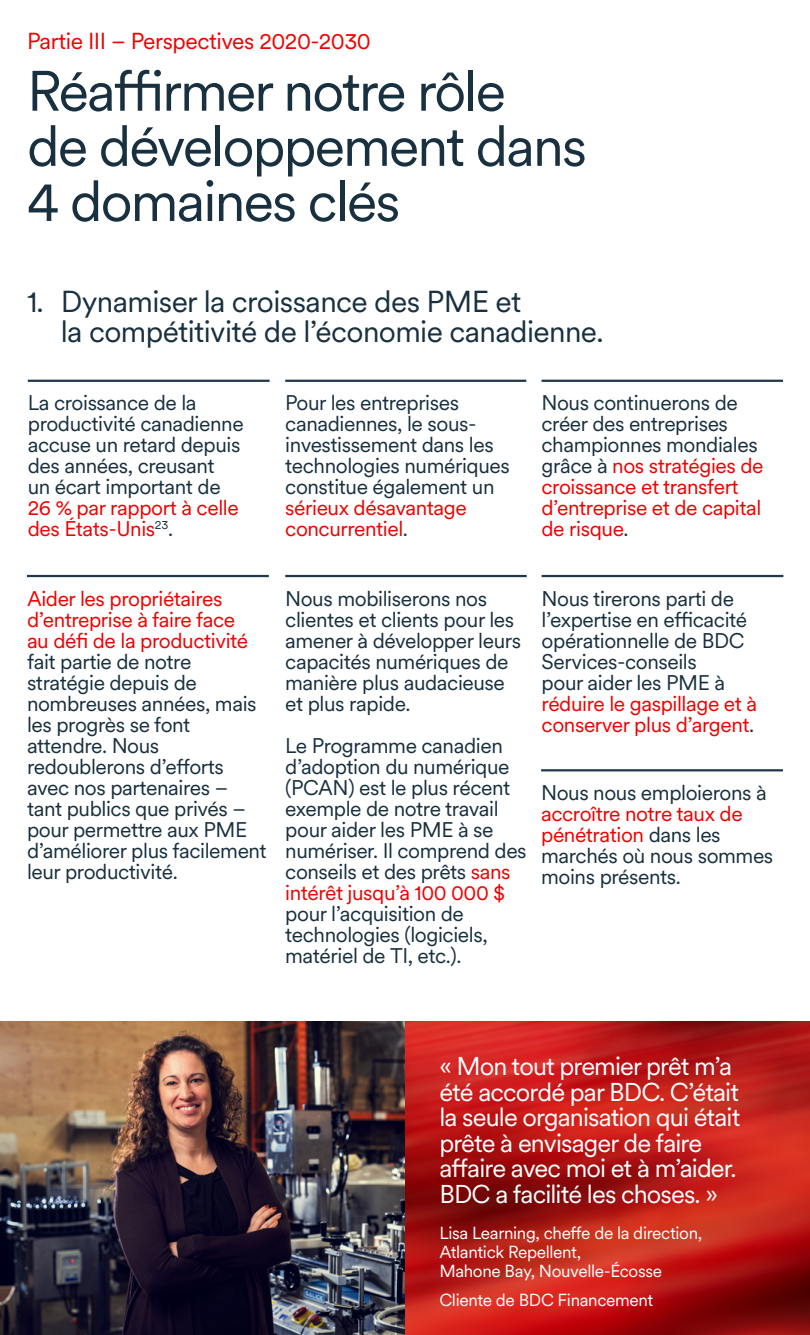
<style>
.page{position:relative;width:810px;height:1335px;background:#fff}
.page>*{position:absolute;margin:0;border:0;box-sizing:border-box;transform-origin:0 0}
.t1{font:56.25px/55.1px "Circular XX";letter-spacing:-.035em;color:#18303f}
.t2{font:30px/30px "Circular XX";letter-spacing:-.02em;color:#18303f}
.t3{font:25.5px/25.5px "Circular XX";letter-spacing:-.035em;color:#fff}
.t4{font:22.88px "Circular XX";letter-spacing:-.02em;color:#ee0202}
.t5{font:21px/21px "Circular XX";letter-spacing:-.02em;color:#18303f}
.t6{font:21px/21px "Circular XX";letter-spacing:-.02em;color:#ee0202}
.t7{font:17.25px/18.8px "Circular XX";letter-spacing:-.02em;color:#fff}
.s1{color:#18303f}
.s2{color:#ee0202}
</style>
<div class="page">
<hr style="left:28px;top:380px;width:242px;height:2px;background:#1f384b">
<hr style="left:285px;top:380px;width:241px;height:2px;background:#1f384b">
<hr style="left:27px;top:575px;width:242px;height:2px;background:#1f384b">
<hr style="left:285px;top:575px;width:242px;height:2px;background:#1f384b">
<hr style="left:542px;top:380px;width:241px;height:2px;background:#1f384b">
<hr style="left:542px;top:575px;width:241px;height:2px;background:#1f384b">
<hr style="left:541px;top:769px;width:242px;height:2px;background:#1f384b">
<img style="left:405px;top:1022px;width:405px;height:313px">
<img style="left:0;top:1022px;width:405px;height:313px">
<p class="t4" style="left:27px;top:26px;width:345px">Partie III – Perspectives 2020-2030</p>
<h1 class="t1" style="left:27px;top:61px;width:562px">Réaffirmer notre rôle<br>de développement dans<br>4 domaines clés</h1>
<h2 class="t2" style="left:61px;top:285px;width:545px;text-indent:-34px">1. Dynamiser la croissance des PME et<br>la compétitivité de l’économie canadienne.</h2>
<p class="t5" style="left:28px;top:392px;width:217px">La croissance de la productivité canadienne accuse un retard depuis des années, creusant<br>un écart important de</p>
<p class="t6" style="left:28px;top:497px;width:212px">26 % par rapport à celle des États-Unis<sup>23</sup><span class="s1">.</span></p>
<p class="t5" style="left:285px;top:392px;width:226px">Pour les entreprises canadiennes, le sous&shy;investissement dans les technologies numériques constitue également un</p>
<p class="t6" style="left:285px;top:497px;width:183px">sérieux désavantage concurrentiel<span class="s1">.</span></p>
<p class="t6" style="left:542px;top:392px;width:224px"><span class="s1">Nous continuerons de créer des entreprises championnes mondiales grâce à</span> nos stratégies de croissance et transfert d’entreprise et de capital de risque<span class="s1">.</span></p>
<p class="t6" style="left:27px;top:587px;width:223px">Aider les propriétaires d’entreprise à faire face au défi de la productivité</p>
<p class="t5" style="left:27px;top:650px;width:241px">fait partie de notre stratégie depuis de nombreuses années, mais les progrès se font attendre. Nous redoublerons d’efforts avec nos partenaires – tant publics que privés – pour permettre aux PME d’améliorer plus facilement leur productivité.</p>
<p class="t5" style="left:285px;top:587px;width:237px">Nous mobiliserons nos clientes et clients pour les amener à développer leurs capacités numériques de manière plus audacieuse et plus rapide.</p>
<p class="t5" style="left:285px;top:734px;width:243px">Le Programme canadien d’adoption du numérique (PCAN) est le plus récent exemple de notre travail pour aider les PME à se numériser. Il comprend des conseils et des prêts <span class="s2">sans intérêt jusqu’à 100 000 $</span></p>
<p class="t5" style="left:285px;top:902px;width:204px">pour l’acquisition de technologies (logiciels, matériel de TI, etc.).</p>
<p class="t5" style="left:542px;top:587px;width:207px">Nous tirerons parti de l’expertise en efficacité opérationnelle de BDC<br>Services-conseils<br>pour aider les PME à</p>
<p class="t6" style="left:542px;top:692px;width:217px">réduire le gaspillage et à conserver plus d’argent<span class="s1">.</span></p>
<p class="t5" style="left:541px;top:781px;width:227px">Nous nous emploierons à</p>
<p class="t5" style="left:541px;top:802px;width:234px"><span class="s2">accroître notre taux de pénétration</span> dans les marchés où nous sommes moins présents.</p>
<p class="t3" style="left:439px;top:1052px;width:302px">« Mon tout premier prêt m’a été accordé par BDC. C’était la seule organisation qui était prête à envisager de faire affaire avec moi et à m’aider.<br>BDC a facilité les choses. »</p>
<p class="t7" style="left:439px;top:1223px;width:264px">Lisa Learning, cheffe de la direction,<br>Atlantick Repellent,<br>Mahone Bay, Nouvelle-Écosse</p>
<p class="t7" style="left:439px;top:1290px;width:216px">Cliente de BDC Financement</p>
</div>
